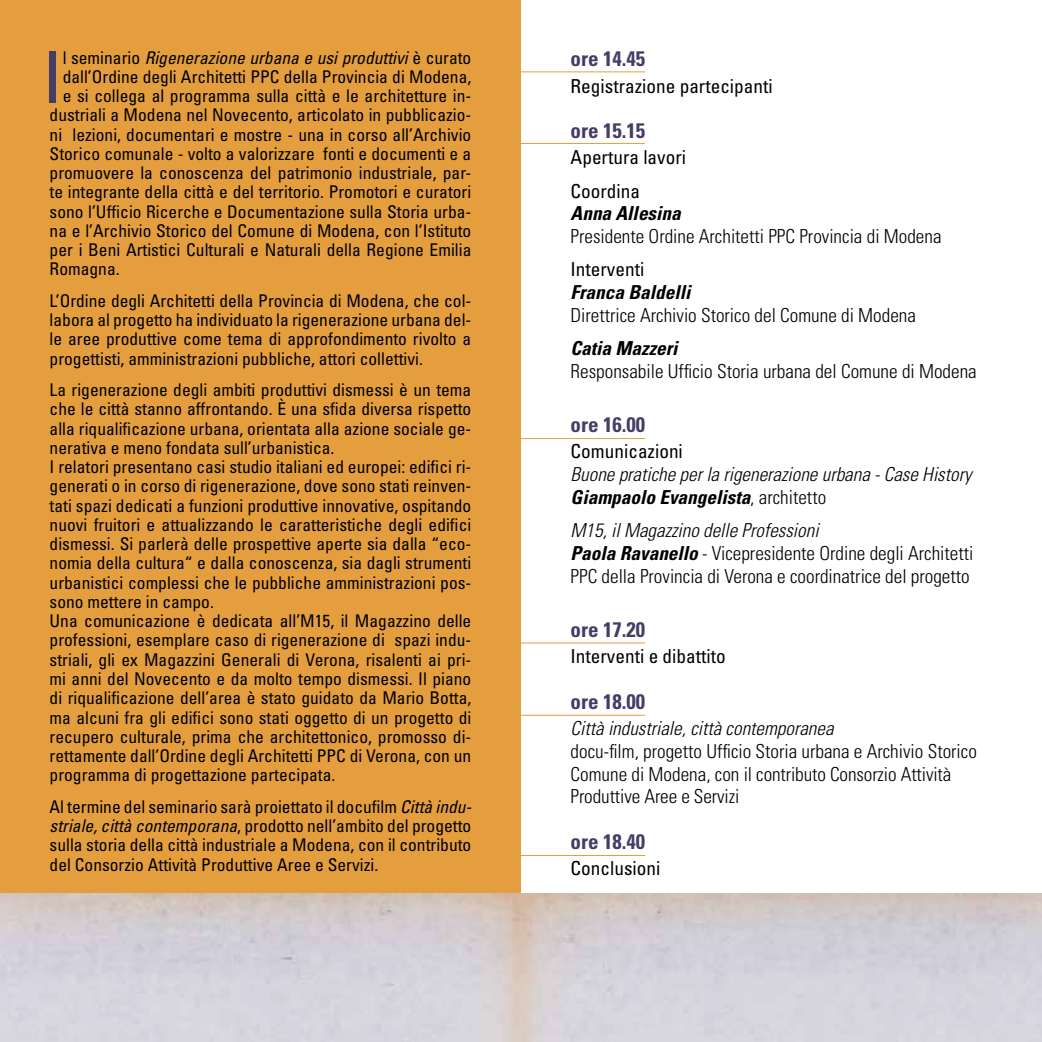
<style>
.page{position:relative;width:1042px;height:1042px;background:#fff}
.page>*{position:absolute;margin:0;border:0;box-sizing:border-box;transform-origin:0 0}
.t1{font:condensed 70.88px "Univers";color:#453d65}
.t2{font:700 condensed 21px "Univers";color:#453d65}
.t3{font:300 condensed 19.25px/22.8px "Univers";color:#000}
.t4{font:italic 300 condensed 19.25px/22.8px "Univers";color:#000}
.t5{font:condensed 19.25px/33.2px "Univers";color:#000}
.t6{font:italic 700 condensed 19.25px "Univers";color:#000}
.t7{font:condensed 17.5px/19.2px "Univers";color:#000;text-align:justify}
.t8{font:italic condensed 17.5px "Univers";color:#000}
.s1{font-style:normal}
.s2{font-style:italic}
.s3{font-weight:700}
.s4{font-weight:700;font-style:italic}
</style>
<div class="page">
<div style="left:0;top:0;width:521px;height:893px;background:#e49e3e"></div>
<hr style="left:516px;top:71px;width:129px;height:1px;background:#e49e3e">
<hr style="left:516px;top:143px;width:129px;height:1px;background:#e49e3e">
<hr style="left:516px;top:438px;width:129px;height:1px;background:#e49e3e">
<hr style="left:516px;top:642px;width:129px;height:1px;background:#e49e3e">
<hr style="left:516px;top:715px;width:129px;height:1px;background:#e49e3e">
<hr style="left:516px;top:855px;width:129px;height:1px;background:#e49e3e">
<h1 class="t1" style="left:43px;top:32px;width:21px">I</h1>
<p class="t8" style="left:63px;top:46px;width:410px"><span class="s1">l seminario</span> Rigenerazione urbana e usi produttivi <span class="s1">è curato</span></p>
<p class="t7" style="left:63px;top:67px;width:410px">dall’Ordine degli Architetti PPC della Provincia di Modena,</p>
<p class="t7" style="left:63px;top:86px;width:410px">e si collega al programma sulla città e le architetture in-</p>
<p class="t7" style="left:50px;top:105px;width:423px">dustriali a Modena nel Novecento, articolato in pubblicazio-</p>
<p class="t7" style="left:50px;top:124px;width:423px">ni lezioni, documentari e mostre - una in corso all’Archivio</p>
<p class="t7" style="left:50px;top:144px;width:423px">Storico comunale - volto a valorizzare fonti e documenti e a</p>
<p class="t7" style="left:50px;top:163px;width:423px">promuovere la conoscenza del patrimonio industriale, par-</p>
<p class="t7" style="left:50px;top:182px;width:423px">te integrante della città e del territorio. Promotori e curatori</p>
<p class="t7" style="left:50px;top:201px;width:423px">sono l’Ufficio Ricerche e Documentazione sulla Storia urba-</p>
<p class="t7" style="left:50px;top:221px;width:423px">na e l’Archivio Storico del Comune di Modena, con l’Istituto</p>
<p class="t7" style="left:50px;top:240px;width:423px">per i Beni Artistici Culturali e Naturali della Regione Emilia</p>
<p class="t7" style="left:50px;top:259px;width:71px">Romagna.</p>
<p class="t7" style="left:50px;top:291px;width:423px">L’Ordine degli Architetti della Provincia di Modena, che col&shy;labora al progetto ha individuato la rigenerazione urbana del&shy;le aree produttive come tema di approfondimento rivolto a progettisti, amministrazioni pubbliche, attori collettivi.</p>
<p class="t7" style="left:50px;top:380px;width:423px;text-align:left">La rigenerazione degli ambiti produttivi dismessi è un tema che le città stanno affrontando. È una sfida diversa rispetto alla riqualificazione urbana, orientata alla azione sociale ge&shy;nerativa e meno fondata sull’urbanistica.<br>I relatori presentano casi studio italiani ed europei: edifici ri&shy;generati o in corso di rigenerazione, dove sono stati reinven&shy;tati spazi dedicati a funzioni produttive innovative, ospitando nuovi fruitori e attualizzando le caratteristiche degli edifici dismessi. Si parlerà delle prospettive aperte sia dalla “eco&shy;nomia della cultura“ e dalla conoscenza, sia dagli strumenti urbanistici complessi che le pubbliche amministrazioni pos&shy;sono mettere in campo.<br>Una comunicazione è dedicata all’M15, il Magazzino delle professioni, esemplare caso di rigenerazione di spazi indu&shy;striali, gli ex Magazzini Generali di Verona, risalenti ai pri&shy;mi anni del Novecento e da molto tempo dismessi. Il piano di riqualificazione dell’area è stato guidato da Mario Botta, ma alcuni fra gli edifici sono stati oggetto di un progetto di recupero culturale, prima che architettonico, promosso di&shy;rettamente dall’Ordine degli Architetti PPC di Verona, con un programma di progettazione partecipata.</p>
<p class="t7" style="left:50px;top:796px;width:423px">Al termine del seminario sarà proiettato il docufilm <span class="s2">Città indu&shy;striale, città contemporana</span>, prodotto nell’ambito del progetto sulla storia della città industriale a Modena, con il contributo del Consorzio Attività Produttive Aree e Servizi.</p>
<p class="t2" style="left:570px;top:46px;width:76px">ore 14.45</p>
<p class="t5" style="left:570px;top:69px;width:204px">Registrazione partecipanti</p>
<p class="t2" style="left:570px;top:118px;width:76px">ore 15.15</p>
<p class="t5" style="left:570px;top:141px;width:117px">Apertura lavori<br>Coordina</p>
<p class="t6" style="left:570px;top:202px;width:112px">Anna Allesina</p>
<p class="t3" style="left:570px;top:225px;width:372px">Presidente Ordine Architetti PPC Provincia di Modena</p>
<p class="t5" style="left:570px;top:253px;width:75px">Interventi</p>
<p class="t6" style="left:570px;top:280px;width:121px">Franca Baldelli</p>
<p class="t3" style="left:570px;top:304px;width:347px">Direttrice Archivio Storico del Comune di Modena</p>
<p class="t6" style="left:570px;top:336px;width:108px">Catia Mazzeri</p>
<p class="t3" style="left:570px;top:360px;width:408px">Responsabile Ufficio Storia urbana del Comune di Modena</p>
<p class="t2" style="left:570px;top:412px;width:76px">ore 16.00</p>
<p class="t5" style="left:570px;top:435px;width:114px">Comunicazioni</p>
<p class="t4" style="left:570px;top:463px;width:402px">Buone pratiche per la rigenerazione urbana - Case History<br><span class="s3">Giampaolo Evangelista</span><span class="s1">, architetto</span></p>
<p class="t3" style="left:570px;top:519px;width:404px"><span class="s2">M15, il Magazzino delle Professioni<br></span><span class="s4">Paola Ravanello</span> - Vicepresidente Ordine degli Architetti<br>PPC della Provincia di Verona e coordinatrice del progetto</p>
<p class="t2" style="left:570px;top:616px;width:76px">ore 17.20</p>
<p class="t5" style="left:570px;top:639px;width:157px">Interventi e dibattito</p>
<p class="t2" style="left:570px;top:688px;width:76px">ore 18.00</p>
<p class="t4" style="left:570px;top:717px;width:264px">Città industriale, città contemporanea</p>
<p class="t3" style="left:570px;top:739px;width:408px">docu-film, progetto Ufficio Storia urbana e Archivio Storico<br>Comune di Modena, con il contributo Consorzio Attività<br>Produttive Aree e Servizi</p>
<p class="t2" style="left:570px;top:828px;width:76px">ore 18.40</p>
<p class="t5" style="left:570px;top:851px;width:91px">Conclusioni</p>
</div>
